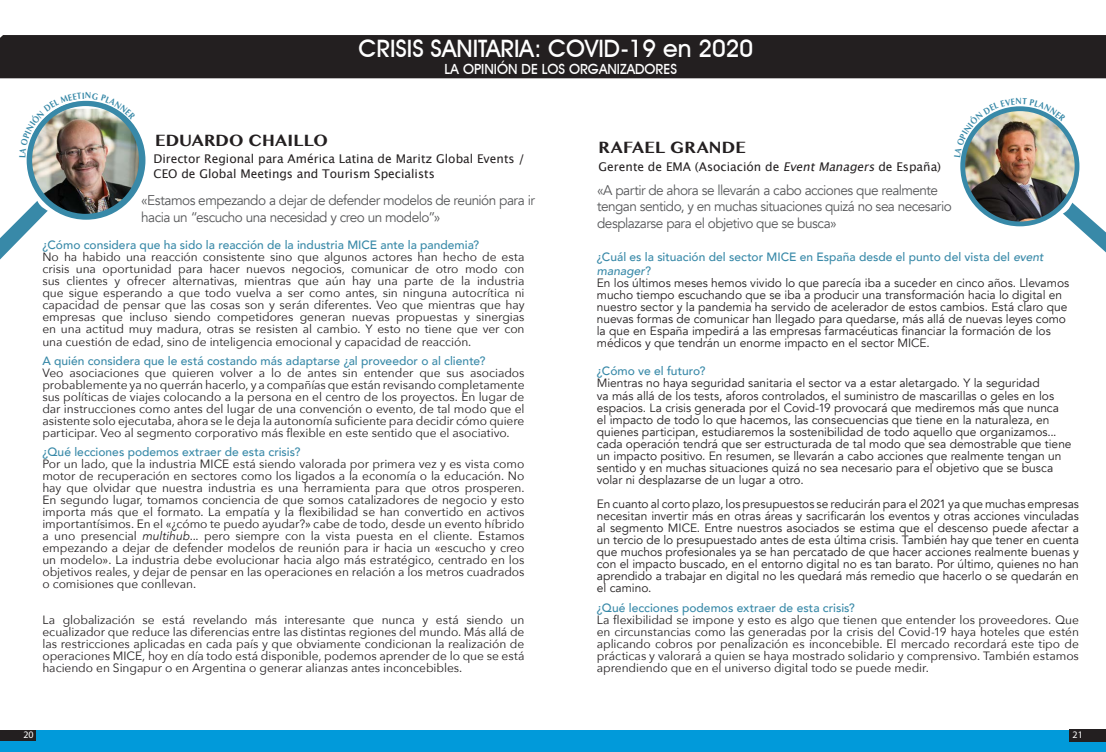
<style>
.page{position:relative;width:1106px;height:752px;background:#fff}
.page>*{position:absolute;margin:0;border:0;box-sizing:border-box;transform-origin:0 0}
.t1{font:500 24px "Avant Garde IT Cby BT";color:#fff}
.ANÁLISIS_Entrevista{font:700 19px "Khmer MN";letter-spacing:.01em;color:#231f20}
.ANÁLISIS_Entrevista-2{font:14px/16.8px "Avenir";letter-spacing:-.04em;color:#57585a}
.t2{font:500 14px "Avant Garde IT Cby BT";color:#fff}
.ANÁLISIS_Entrevista-3{font:12px/12px "Avenir Next";letter-spacing:-.005em;color:#231f20;text-align:justify}
.ANÁLISIS_Entrevista-4{font:12px/12px "Avenir";letter-spacing:-.005em;color:#231f20}
.ANÁLISIS_Entrevista-5{font:500 12px/14px "Avenir";color:#3889a8}
.ANÁLISIS_Entrevista-6{font:12px/14.4px "Lucida Grande";color:#231f20}
.t3{font:10px "Myriad Pro";color:#fff}
.s1{font-style:italic}
.s2{font-weight:500;color:#3889a8}
</style>
<div class="page">
<div style="left:0;top:518px;width:1106px;height:233px;background:#019ada"></div>
<div style="left:0;top:729px;width:36px;height:11px;background:#231f20"></div>
<div style="left:0;top:0;width:1106px;height:729px;background:#fff"></div>
<div style="left:1070px;top:729px;width:36px;height:12px;background:#231f20"></div>
<div style="left:0;top:35px;width:1106px;height:43px;background:#231f20"></div>
<svg style="left:0;top:206px;width:43px;height:54px"></svg>
<svg style="left:1074px;top:207px;width:32px;height:46px"></svg>
<img style="left:32px;top:128px;width:109px;height:88px">
<div style="left:27px;top:101px;width:117px;height:117px;border:5px solid #3889a8;border-radius:50%"></div>
<img style="left:962px;top:127px;width:115px;height:97px">
<div style="left:960px;top:106px;width:119px;height:120px;border:5px solid #3889a8;border-radius:50%"></div>
<img style="left:26px;top:100px;width:110px;height:58px">
<img style="left:961px;top:106px;width:104px;height:52px">
<p class="t1" style="left:358px;top:34px;width:396px">CRISIS SANITARIA: COVID-19 en 2020</p>
<p class="t2" style="left:444px;top:60px;width:234px">LA OPINIÓN DE LOS ORGANIZADORES</p>
<p class="ANÁLISIS_Entrevista" style="left:155px;top:128px;width:174px">EDUARDO CHAILLO</p>
<p class="ANÁLISIS_Entrevista-6" style="left:153px;top:152px;width:373px">Director Regional para América Latina de Maritz Global Events /<br>CEO de Global Meetings and Tourism Specialists</p>
<p class="ANÁLISIS_Entrevista-2" style="left:141px;top:192px;width:395px">«Estamos empezando a dejar de defender modelos de reunión para ir hacia un “escucho una necesidad y creo un modelo”»</p>
<p class="ANÁLISIS_Entrevista-5" style="left:42px;top:237px;width:438px">¿Cómo considera que ha sido la reacción de la industria MICE ante la pandemia?</p>
<p class="ANÁLISIS_Entrevista-3" style="left:42px;top:250px;width:483px">No ha habido una reacción consistente sino que algunos actores han hecho de esta crisis una oportunidad para hacer nuevos negocios, comunicar de otro modo con sus clientes y ofrecer alternativas, mientras que aún hay una parte de la industria que sigue esperando a que todo vuelva a ser como antes, sin ninguna autocrítica ni capacidad de pensar que las cosas son y serán diferentes. Veo que mientras que hay empresas que incluso siendo competidores generan nuevas propuestas y sinergias en una actitud muy madura, otras se resisten al cambio. Y esto no tiene que ver con una cuestión de edad, sino de inteligencia emocional y capacidad de reacción.</p>
<p class="ANÁLISIS_Entrevista-5" style="left:42px;top:353px;width:444px">A quién considera que le está costando más adaptarse ¿al proveedor o al cliente?</p>
<p class="ANÁLISIS_Entrevista-3" style="left:42px;top:366px;width:483px">Veo asociaciones que quieren volver a lo de antes sin entender que sus asociados probablemente ya no querrán hacerlo, y a compañías que están revisando completamente sus políticas de viajes colocando a la persona en el centro de los proyectos. En lugar de dar instrucciones como antes del lugar de una convención o evento, de tal modo que el asistente solo ejecutaba, ahora se le deja la autonomía suficiente para decidir cómo quiere participar. Veo al segmento corporativo más flexible en este sentido que el asociativo.</p>
<p class="ANÁLISIS_Entrevista-5" style="left:42px;top:443px;width:259px">¿Qué lecciones podemos extraer de esta crisis?</p>
<p class="ANÁLISIS_Entrevista-3" style="left:42px;top:457px;width:483px">Por un lado, que la industria MICE está siendo valorada por primera vez y es vista como motor de recuperación en sectores como los ligados a la economía o la educación. No hay que olvidar que nuestra industria es una herramienta para que otros prosperen.<br>En segundo lugar, tomamos conciencia de que somos catalizadores de negocio y esto importa más que el formato. La empatía y la flexibilidad se han convertido en activos importantísimos. En el «¿cómo te puedo ayudar?» cabe de todo, desde un evento híbrido a uno presencial <span class="s1">multihub</span>... pero siempre con la vista puesta en el cliente. Estamos empezando a dejar de defender modelos de reunión para ir hacia un «escucho y creo un modelo». La industria debe evolucionar hacia algo más estratégico, centrado en los objetivos reales, y dejar de pensar en las operaciones en relación a los metros cuadrados o comisiones que conllevan.</p>
<p class="ANÁLISIS_Entrevista-3" style="left:42px;top:612px;width:483px">La globalización se está revelando más interesante que nunca y está siendo un ecualizador que reduce las diferencias entre las distintas regiones del mundo. Más allá de las restricciones aplicadas en cada país y que obviamente condicionan la realización de operaciones MICE, hoy en día todo está disponible, podemos aprender de lo que se está haciendo en Singapur o en Argentina o generar alianzas antes inconcebibles.</p>
<p class="t3" style="left:23px;top:728px;width:12px">20</p>
<p class="ANÁLISIS_Entrevista" style="left:598px;top:135px;width:149px">RAFAEL GRANDE</p>
<p class="ANÁLISIS_Entrevista-6" style="left:598px;top:159px;width:344px">Gerente de EMA (Asociación de <span class="s1">EventManagers</span>de España)</p>
<p class="ANÁLISIS_Entrevista-2" style="left:597px;top:181px;width:342px">«A partir de ahora se llevarán a cabo acciones que realmente</p>
<p class="ANÁLISIS_Entrevista-2" style="left:597px;top:198px;width:356px">tengan sentido, y en muchas situaciones quizá no sea necesario</p>
<p class="ANÁLISIS_Entrevista-2" style="left:597px;top:215px;width:241px">desplazarse para el objetivo que se busca»</p>
<p class="ANÁLISIS_Entrevista-5" style="left:597px;top:249px;width:448px">¿Cuál es la situación del sector MICE en España desde el punto del vista del <span class="s1">event manager</span>?</p>
<p class="ANÁLISIS_Entrevista-4" style="left:597px;top:277px;width:474px">En los últimos meses hemos vivido lo que parecía iba a suceder en cinco años. Llevamos mucho tiempo escuchando que se iba a producir una transformación hacia lo digital en nuestro sector y la pandemia ha servido de acelerador de estos cambios. Está claro que nuevas formas de comunicar han llegado para quedarse, más allá de nuevas leyes como la que en España impedirá a las empresas farmacéuticas financiar la formación de los médicos y que tendrán un enorme impacto en el sector MICE.</p>
<p class="ANÁLISIS_Entrevista-4" style="left:597px;top:365px;width:476px"><span class="s2">¿Cómo ve el futuro?<br></span>Mientras no haya seguridad sanitaria el sector va a estar aletargado. Y la seguridad<br>va más allá de los tests, aforos controlados, el suministro de mascarillas o geles en los espacios. La crisis generada por el Covid-19 provocará que mediremos más que nunca el impacto de todo lo que hacemos, las consecuencias que tiene en la naturaleza, en quienes participan, estudiaremos la sostenibilidad de todo aquello que organizamos... cada operación tendrá que ser estructurada de tal modo que sea demostrable que tiene un impacto positivo. En resumen, se llevarán a cabo acciones que realmente tengan un sentido y en muchas situaciones quizá no sea necesario para el objetivo que se busca volar ni desplazarse de un lugar a otro.</p>
<p class="ANÁLISIS_Entrevista-4" style="left:597px;top:497px;width:483px;text-align:justify">En cuanto al corto plazo, los presupuestos se reducirán para el 2021 ya que muchas empresas necesitan invertir más en otras áreas y sacrificarán los eventos y otras acciones vinculadas al segmento MICE. Entre nuestros asociados se estima que el descenso puede afectar a un tercio de lo presupuestado antes de esta última crisis. También hay que tener en cuenta que muchos profesionales ya se han percatado de que hacer acciones realmente buenas y con el impacto buscado, en el entorno digital no es tan barato. Por último, quienes no han aprendido a trabajar en digital no les quedará más remedio que hacerlo o se quedarán en el camino.</p>
<p class="ANÁLISIS_Entrevista-5" style="left:597px;top:599px;width:259px">¿Qué lecciones podemos extraer de esta crisis?</p>
<p class="ANÁLISIS_Entrevista-3" style="left:597px;top:612px;width:483px">La flexibilidad se impone y esto es algo que tienen que entender los proveedores. Que en circunstancias como las generadas por la crisis del Covid-19 haya hoteles que estén aplicando cobros por penalización es inconcebible. El mercado recordará este tipo de prácticas y valorará a quien se haya mostrado solidario y comprensivo. También estamos aprendiendo que en el universo digital todo se puede medir.</p>
<p class="t3" style="left:1072px;top:728px;width:12px">21</p>
</div>
